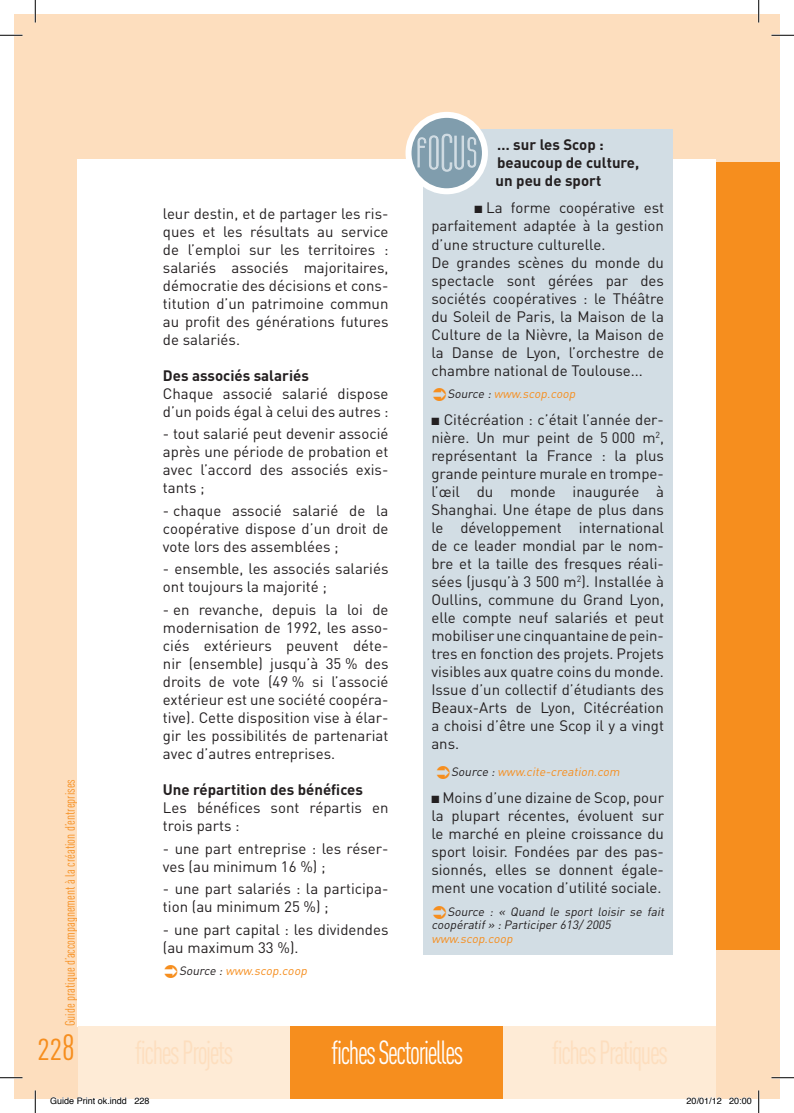
<style>
.page{position:relative;width:794px;height:1113px;background:#fff}
.page>*{position:absolute;margin:0;border:0;box-sizing:border-box;transform-origin:0 0}
.t1{font:36px "DIN Cond Regular Alternate";color:#f68e1e}
.t2{font:33px "DIN Cond Regular Alternate";letter-spacing:-.05em;color:#fddebe;scale:.85 1}
.t3{font:33px "DIN Cond Regular Alternate";letter-spacing:-.05em;color:#fff;scale:.85 1}
.t4{font:15px/18px "DIN";color:#231f20}
.t5{font:700 15px/18px "DIN";color:#231f20}
.t6{font:13.5px "DIN Cond Regular Alternate";color:#f68e1e}
.t7{font:italic 12px "DIN";color:#f68e1e}
.t8{font:italic 12px/13.5px "DIN";color:#231f20}
.t9{font:9px "Helvetica";color:#000}
.s1{color:#231f20}
</style>
<div class="page">
<div style="left:14px;top:14px;width:765px;height:1084px;background:#fddebe"></div>
<div style="left:716px;top:163px;width:63px;height:786px;background:#f68e1e"></div>
<div style="left:78px;top:159px;width:638px;height:867px;background:#fff"></div>
<div style="left:78px;top:1026px;width:212px;height:72px;background:#feebd6"></div>
<div style="left:290px;top:1026px;width:213px;height:72px;background:#f68e1e"></div>
<div style="left:503px;top:1026px;width:213px;height:72px;background:#feebd6"></div>
<div style="left:423px;top:129px;width:249px;height:826px;background:#d2dde4"></div>
<svg style="left:408px;top:115px;width:77px;height:76px;background:#99b0bd"></svg>
<div style="left:405px;top:112px;width:83px;height:82px;border:6px solid #fff;border-radius:50%"></div>
<svg style="left:417px;top:133px;width:59px;height:39px"></svg>
<hr style="left:0;top:34px;width:22px;height:2px;background:#fff">
<hr style="left:771px;top:34px;width:22px;height:2px;background:#fff">
<hr style="left:0;top:1076px;width:22px;height:2px;background:#fff">
<hr style="left:771px;top:1076px;width:22px;height:2px;background:#fff">
<hr style="left:34px;top:0;width:2px;height:22px;background:#fff">
<hr style="left:34px;top:1090px;width:2px;height:22px;background:#fff">
<hr style="left:757px;top:0;width:2px;height:22px;background:#fff">
<hr style="left:757px;top:1090px;width:2px;height:22px;background:#fff">
<svg style="left:0;top:35px;width:22px;height:1px"></svg>
<svg style="left:771px;top:35px;width:22px;height:1px"></svg>
<svg style="left:0;top:1077px;width:22px;height:1px"></svg>
<svg style="left:771px;top:1077px;width:22px;height:1px"></svg>
<svg style="left:35px;top:0;width:1px;height:22px"></svg>
<svg style="left:35px;top:1090px;width:1px;height:22px"></svg>
<svg style="left:758px;top:0;width:1px;height:22px"></svg>
<svg style="left:758px;top:1090px;width:1px;height:22px"></svg>
<svg style="left:50px;top:1097px;width:77px;height:2px"></svg>
<svg style="left:134px;top:1097px;width:16px;height:2px"></svg>
<svg style="left:686px;top:1097px;width:35px;height:2px"></svg>
<svg style="left:728px;top:1097px;width:23px;height:2px"></svg>
<p class="t6" style="left:62px;top:1026px;width:249px;rotate:-90deg">Guide pratique d’accompagnement à la création d’entreprises</p>
<p class="t4" style="left:163px;top:204px;width:227px;text-align:justify">leur destin, et de partager les ris&shy;ques et les résultats au service de l’emploi sur les territoires : salariés associés majoritaires, démocratie des décisions et cons&shy;titution d’un patrimoine commun au profit des générations futures de salariés.</p>
<p class="t5" style="left:163px;top:366px;width:147px">Des associés salariés</p>
<p class="t4" style="left:163px;top:384px;width:227px">Chaque associé salarié dispose d’un poids égal à celui des autres :</p>
<p class="t4" style="left:163px;top:424px;width:227px;text-align:justify">- tout salarié peut devenir associé après une période de probation et avec l’accord des associés exis&shy;tants ;</p>
<p class="t4" style="left:163px;top:501px;width:227px;text-align:justify">- chaque associé salarié de la coopérative dispose d’un droit de vote lors des assemblées ;</p>
<p class="t4" style="left:163px;top:559px;width:227px">- ensemble, les associés salariés ont toujours la majorité ;</p>
<p class="t4" style="left:163px;top:600px;width:227px;text-align:justify">- en revanche, depuis la loi de modernisation de 1992, les asso&shy;ciés extérieurs peuvent déte&shy;nir (ensemble) jusqu’à 35 % des droits de vote (49 % si l’associé extérieur est une société coopéra&shy;tive). Cette disposition vise à élar&shy;gir les possibilités de partenariat avec d’autres entreprises.</p>
<p class="t5" style="left:163px;top:780px;width:201px">Une répartition des bénéfices</p>
<p class="t4" style="left:163px;top:798px;width:227px">Les bénéfices sont répartis en trois parts :</p>
<p class="t4" style="left:163px;top:838px;width:227px">- une part entreprise : les réser&shy;ves (au minimum 16 %) ;</p>
<p class="t4" style="left:163px;top:879px;width:227px">- une part salariés : la participa&shy;tion (au minimum 25 %) ;</p>
<p class="t4" style="left:163px;top:919px;width:227px">- une part capital : les dividendes (au maximum 33 %).</p>
<p class="t7" style="left:179px;top:963px;width:132px"><span class="s1">Source :</span>www.scop.coop</p>
<p class="t5" style="left:495px;top:135px;width:145px">… sur les Scop : beaucoup de culture, un peu de sport</p>
<p class="t4" style="left:431px;top:199px;width:234px;text-indent:43px">■ La forme coopérative est parfaitement adaptée à la gestion d’une structure culturelle.<br>De grandes scènes du monde du spectacle sont gérées par des sociétés coopératives : le Théâtre du Soleil de Paris, la Maison de la<br>Culture de la Nièvre, la Maison de la Danse de Lyon, l’orchestre de chambre national de Toulouse...</p>
<p class="t7" style="left:447px;top:386px;width:132px"><span class="s1">Source :</span> www.scop.coop</p>
<p class="t4" style="left:431px;top:410px;width:234px;text-align:justify">■ Citécréation : c’était l’année der&shy;nière. Un mur peint de 5 000 m<sup>2</sup>, représentant la France : la plus grande peinture murale en trompe&shy;l’œil du monde inaugurée à Shanghai. Une étape de plus dans le développement international de ce leader mondial par le nom&shy;bre et la taille des fresques réali&shy;sées (jusqu’à 3 500 m<sup>2</sup>). Installée à Oullins, commune du Grand Lyon, elle compte neuf salariés et peut mobiliser une cinquantaine de pein&shy;tres en fonction des projets. Projets visibles aux quatre coins du monde.<br>Issue d’un collectif d’étudiants des Beaux-Arts de Lyon, Citécréation a choisi d’être une Scop il y a vingt ans.</p>
<p class="t7" style="left:451px;top:764px;width:173px"><span class="s1">Source :</span> www.cite-creation.com</p>
<p class="t4" style="left:431px;top:788px;width:234px;text-align:justify">■ Moins d’une dizaine de Scop, pour la plupart récentes, évoluent sur le marché en pleine croissance du sport loisir. Fondées par des pas&shy;sionnés, elles se donnent égale&shy;ment une vocation d’utilité sociale.</p>
<p class="t8" style="left:431px;top:904px;width:237px;text-indent:16px">Source : « Quand le sport loisir se fait coopératif» :Participer 613/2005</p>
<p class="t7" style="left:431px;top:931px;width:85px">www.scop.coop</p>
<h1 class="t1" style="left:37px;top:1025px;width:39px">228</h1>
<h2 class="t2" style="left:135px;top:1033px;width:117px">fichesProjets</h2>
<h2 class="t3" style="left:331px;top:1033px;width:156px">fichesSectorielles</h2>
<h2 class="t2" style="left:552px;top:1033px;width:138px">fichesPratiques</h2>
<p class="t9" style="left:50px;top:1093px;width:101px">Guide Print ok.indd 228</p>
<p class="t9" style="left:686px;top:1093px;width:67px">20/01/12 20:00</p>
</div>
